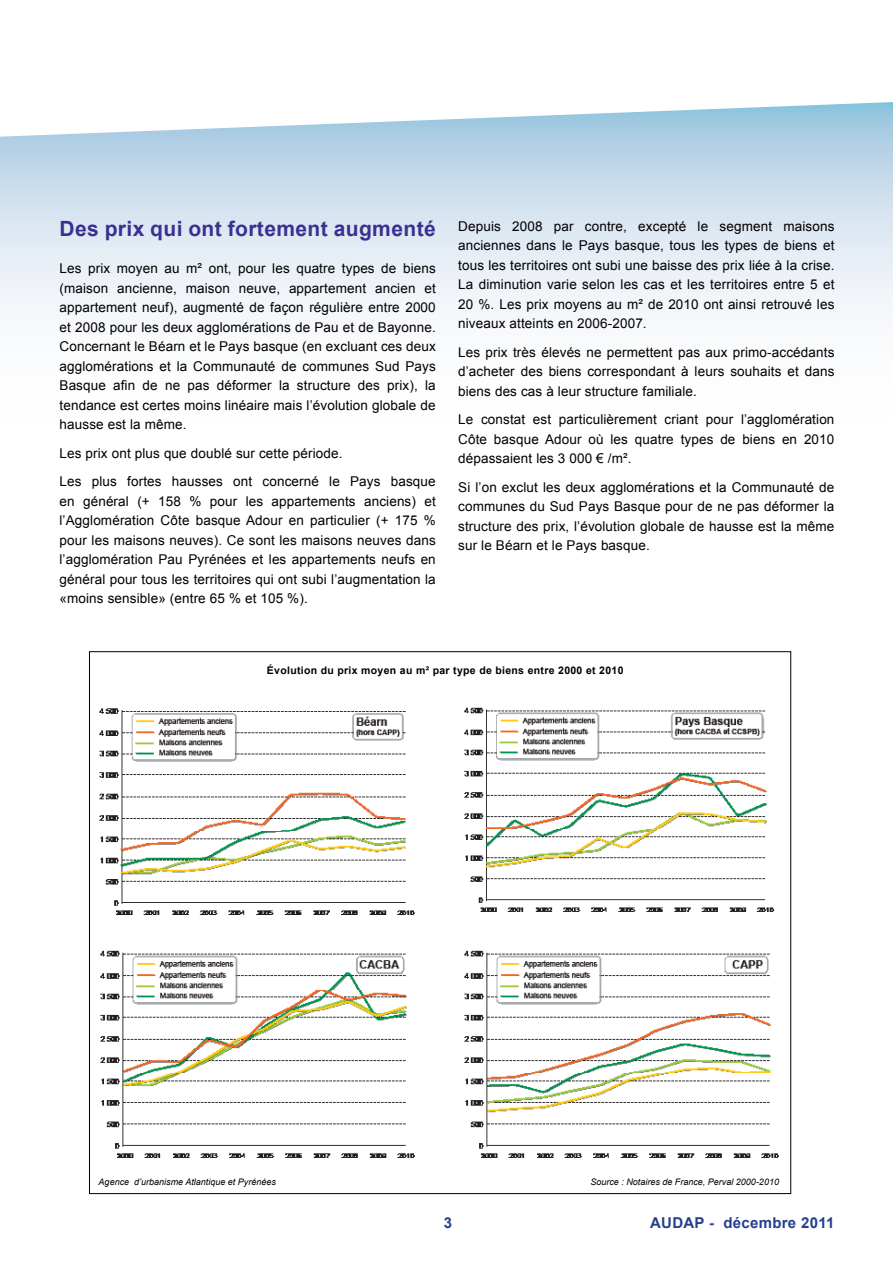
<style>
.page{position:relative;width:893px;height:1263px;background:#fff}
.page>*{position:absolute;margin:0;border:0;box-sizing:border-box;transform-origin:0 0}
.t1{font:700 21px "Arial";letter-spacing:.02em;color:#3b3092}
.t2{font:700 15px "Arial";letter-spacing:.02em;color:#25408f}
.t3{font:13.5px/19.5px "Arial";letter-spacing:.01em;color:#000;text-align:justify}
.t4{font:700 10.5px "Arial";letter-spacing:.03em;color:#000}
.t5{font:italic 9px "Arial";color:#000}
</style>
<div class="page">
<svg style="left:0;top:102px;width:893px;height:213px"></svg>
<img style="left:100px;top:950px;width:315px;height:208px">
<img style="left:99px;top:708px;width:316px;height:207px">
<img style="left:464px;top:938px;width:328px;height:226px">
<img style="left:464px;top:699px;width:328px;height:221px">
<h1 class="t1" style="left:60px;top:215px;width:378px">Des prix qui ont fortement augmenté</h1>
<p class="t3" style="left:60px;top:259px;width:378px">Les prix moyen au m² ont, pour les quatre types de biens (maison ancienne, maison neuve, appartement ancien et appartement neuf), augmenté de façon régulière entre 2000 et 2008 pour les deux agglomérations de Pau et de Bayonne.<br>Concernant le Béarn et le Pays basque (en excluant ces deux agglomérations et la Communauté de communes Sud Pays Basque afin de ne pas déformer la structure des prix), la tendance est certes moins linéaire mais l’évolution globale de hausse est la même.</p>
<p class="t3" style="left:60px;top:439px;width:378px;line-height:28.5px">Les prix ont plus que doublé sur cette période.<br>Les plus fortes hausses ont concerné le Pays basque</p>
<p class="t3" style="left:60px;top:491px;width:378px">en général (+ 158 % pour les appartements anciens) et l’Agglomération Côte basque Adour en particulier (+ 175 % pour les maisons neuves). Ce sont les maisons neuves dans l’agglomération Pau Pyrénées et les appartements neufs en général pour tous les territoires qui ont subi l’augmentation la «moins sensible» (entre 65 % et 105 %).</p>
<p class="t3" style="left:458px;top:216px;width:378px">Depuis 2008 par contre, excepté le segment maisons anciennes dans le Pays basque, tous les types de biens et tous les territoires ont subi une baisse des prix liée à la crise.<br>La diminution varie selon les cas et les territoires entre 5 et 20 %. Les prix moyens au m² de 2010 ont ainsi retrouvé les niveaux atteints en 2006-2007.</p>
<p class="t3" style="left:458px;top:342px;width:378px">Les prix très élevés ne permettent pas aux primo-accédants d’acheter des biens correspondant à leurs souhaits et dans biens des cas à leur structure familiale.</p>
<p class="t3" style="left:458px;top:410px;width:378px">Le constat est particulièrement criant pour l’agglomération Côte basque Adour où les quatre types de biens en 2010 dépassaient les 3 000 € /m².</p>
<p class="t3" style="left:458px;top:477px;width:378px">Si l’on exclut les deux agglomérations et la Communauté de communes du Sud Pays Basque pour de ne pas déformer la structure des prix, l’évolution globale de hausse est la même sur le Béarn et le Pays basque.</p>
<p class="t4" style="left:267px;top:663px;width:358px">Évolution du prix moyen au m² par type de biens entre 2000 et 2010</p>
<p class="t5" style="left:99px;top:1175px;width:179px">Agence d’urbanisme Atlantique et Pyrénées</p>
<p class="t5" style="left:590px;top:1175px;width:190px">Source : Notaires de France, Perval 2000-2010</p>
<p class="t2" style="left:444px;top:1213px;width:10px">3</p>
<p class="t2" style="left:650px;top:1213px;width:186px">AUDAP - décembre 2011</p>
</div>
